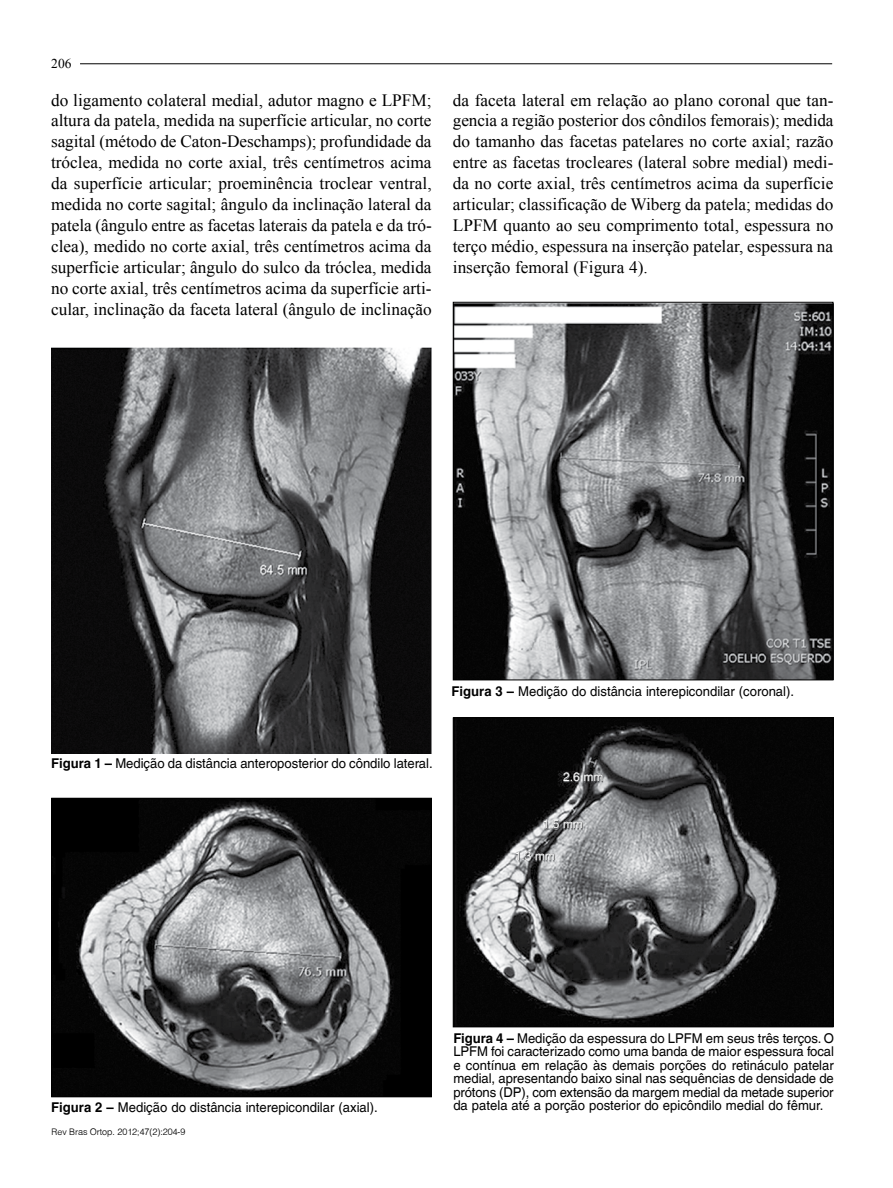
<style>
.page{position:relative;width:893px;height:1188px;background:#fff}
.page>*{position:absolute;margin:0;border:0;box-sizing:border-box;transform-origin:0 0}
.t1{font:17.25px/21px "Times New Roman";color:#000;text-align:justify}
.t2{font:500 13.5px/13.5px "Helvetica";color:#000;text-align:justify}
.t3{font:13.5px "Times New Roman";color:#000}
.t4{font:500 12px "Helvetica";color:#fff}
.t5{font:300 9px "Helvetica";color:#000}
.s1{font-weight:700}
</style>
<div class="page">
<hr style="left:80px;top:63px;width:752px;height:1px;background:#000">
<img style="left:51px;top:348px;width:380px;height:405px">
<img style="left:53px;top:800px;width:377px;height:295px">
<div style="left:51px;top:798px;width:381px;height:299px;border:1px solid #000"></div>
<img style="left:455px;top:304px;width:376px;height:374px">
<div style="left:453px;top:302px;width:380px;height:378px;border:1px solid #000"></div>
<img style="left:455px;top:720px;width:376px;height:305px">
<div style="left:453px;top:718px;width:380px;height:309px;border:1px solid #000"></div>
<div style="left:563px;top:773px;width:40px;height:8px;background:#000;opacity:.75"></div>
<div style="left:544px;top:820px;width:38px;height:8px;background:#000;opacity:.75"></div>
<div style="left:516px;top:852px;width:38px;height:8px;background:#000;opacity:.75"></div>
<p class="t3" style="left:51px;top:54px;width:22px">206</p>
<p class="t1" style="left:51px;top:89px;width:382px">do ligamento colateral medial, adutor magno e LPFM; altura da patela, medida na superfície articular, no corte sagital (método de Caton-Deschamps); profundidade da tróclea, medida no corte axial, três centímetros acima da superfície articular; proeminência troclear ventral, medida no corte sagital; ângulo da inclinação lateral da patela (ângulo entre as facetas laterais da patela e da tró&shy;clea), medido no corte axial, três centímetros acima da superfície articular; ângulo do sulco da tróclea, medida no corte axial, três centímetros acima da superfície arti&shy;cular, inclinação da faceta lateral (ângulo de inclinação</p>
<p class="t1" style="left:453px;top:89px;width:382px">da faceta lateral em relação ao plano coronal que tan&shy;gencia a região posterior dos côndilos femorais); medida do tamanho das facetas patelares no corte axial; razão entre as facetas trocleares (lateral sobre medial) medi&shy;da no corte axial, três centímetros acima da superfície articular; classificação de Wiberg da patela; medidas do LPFM quanto ao seu comprimento total, espessura no terço médio, espessura na inserção patelar, espessura na inserção femoral (Figura 4).</p>
<p class="t2" style="left:451px;top:685px;width:344px"><span class="s1">Figura 3 –</span> Medição do distância interepicondilar (coronal).</p>
<p class="t2" style="left:51px;top:757px;width:383px"><span class="s1">Figura 1 –</span> Medição da distância anteroposterior do côndilo lateral.</p>
<p class="t4" style="left:563px;top:770px;width:42px">2.6 mm</p>
<p class="t4" style="left:543px;top:817px;width:42px">1.5 mm</p>
<p class="t4" style="left:514px;top:849px;width:42px">1.3 mm</p>
<p class="t2" style="left:51px;top:1101px;width:328px"><span class="s1">Figura 2 –</span> Medição do distância interepicondilar (axial).</p>
<p class="t5" style="left:52px;top:1127px;width:135px">Rev Bras Ortop. 2012;47(2):204-9</p>
<p class="t2" style="left:453px;top:1031px;width:382px"><span class="s1">Figura 4 –</span> Medição da espessura do LPFM em seus três terços. O LPFM foi caracterizado como uma banda de maior espessura focal e contínua em relação às demais porções do retináculo patelar medial, apresentando baixo sinal nas sequências de densidade de prótons (DP), com extensão da margem medial da metade superior da patela até a porção posterior do epicôndilo medial do fêmur.</p>
</div>
